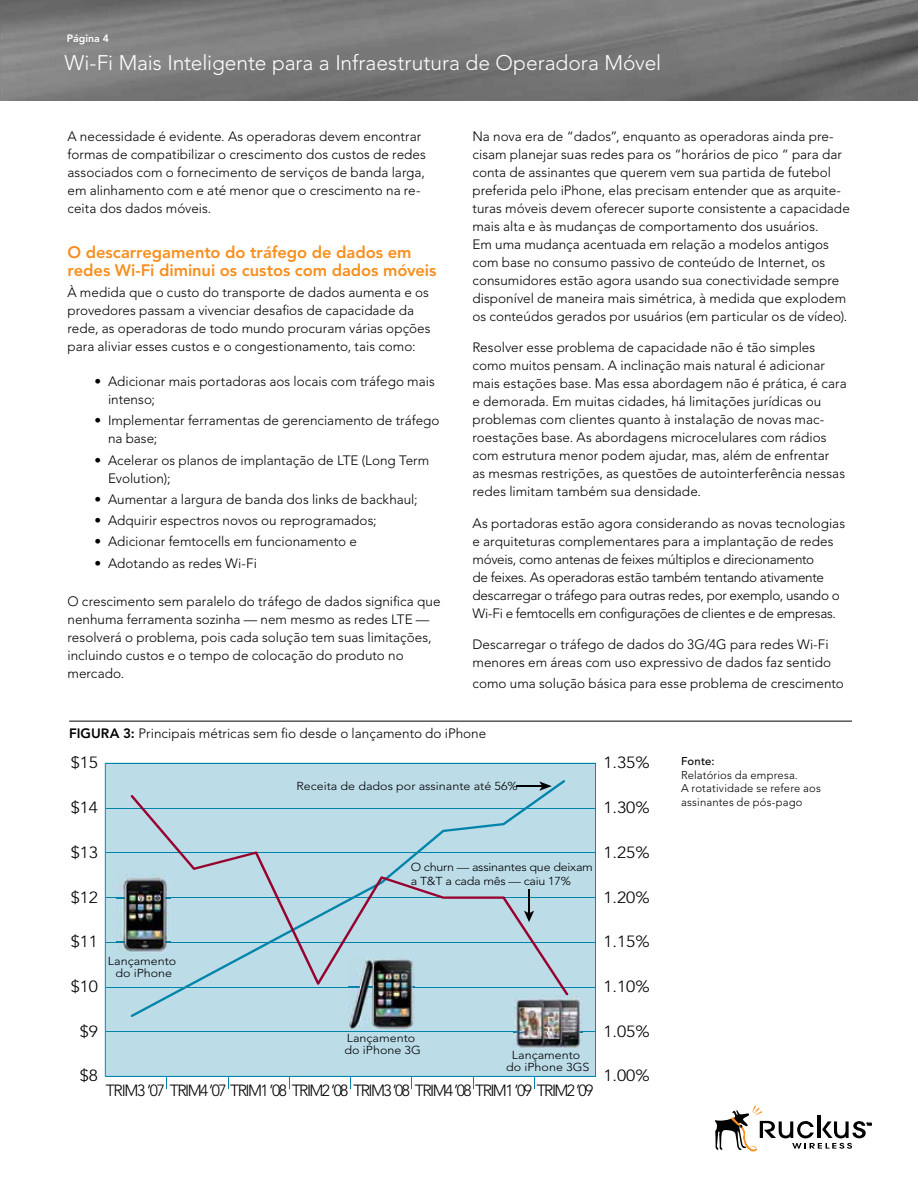
<style>
.page{position:relative;width:918px;height:1188px;background:#fff}
.page>*{position:absolute;margin:0;border:0;box-sizing:border-box;transform-origin:0 0}
.t1{font:300 21px "Avenir LT Std";letter-spacing:-.005em;color:#fff}
.t2{font:800 16.5px/18px "Avenir LT Std";letter-spacing:-.005em;color:#f78f1e}
.t3{font:300 16.05px "Avenir LT Std";letter-spacing:-.1em;color:#000}
.t4{font:300 16.05px "Avenir LT Std";letter-spacing:-.1em;color:#000;scale:1.09 1}
.t5{font:300 13.5px/18px "Avenir LT Std";color:#000}
.t6{font:300 11.55px/11.6px "Avenir LT Std";color:#000;text-align:center;scale:1.09 1}
.t7{font:300 11.55px/13.8px "Avenir LT Std";letter-spacing:-.02em;color:#000;scale:1.09 1}
.t8{font:300 11.25px/13.5px "Avenir LT Std";letter-spacing:.015em;color:#000}
.t9{font:500 11.25px "Avenir LT Std";letter-spacing:.01em;color:#000}
.t10{font:800 10.5px "Avenir LT Std";color:#fff}
.s1{font-weight:800}
</style>
<div class="page">
<img style="left:0;top:0;width:918px;height:100px">
<svg style="left:715px;top:1106px;width:156px;height:45px"></svg>
<div style="left:105px;top:763px;width:491px;height:314px;background:#bcdce8"></div>
<hr style="left:106px;top:808px;width:489px;height:1px;background:#0084a9">
<hr style="left:106px;top:1076px;width:489px;height:1px;background:#0084a9">
<hr style="left:106px;top:763px;width:489px;height:1px;background:#0084a9">
<hr style="left:106px;top:852px;width:489px;height:1px;background:#0084a9">
<hr style="left:106px;top:897px;width:489px;height:1px;background:#0084a9">
<hr style="left:106px;top:942px;width:489px;height:1px;background:#0084a9">
<hr style="left:106px;top:987px;width:489px;height:1px;background:#0084a9">
<svg style="left:166px;top:1077px;width:1px;height:12px"></svg>
<svg style="left:228px;top:1077px;width:1px;height:12px"></svg>
<svg style="left:289px;top:1077px;width:1px;height:12px"></svg>
<svg style="left:350px;top:1077px;width:1px;height:12px"></svg>
<svg style="left:473px;top:1077px;width:1px;height:12px"></svg>
<svg style="left:411px;top:1077px;width:1px;height:12px"></svg>
<svg style="left:534px;top:1077px;width:1px;height:12px"></svg>
<hr style="left:106px;top:1031px;width:489px;height:1px;background:#0084a9">
<div style="left:131px;top:780px;width:434px;height:237px;background:#bcdce8"></div>
<div style="left:131px;top:795px;width:437px;height:201px;background:#bcdce8"></div>
<svg style="left:517px;top:781px;width:35px;height:10px"></svg>
<hr style="left:528px;top:890px;width:2px;height:24px;background:#000">
<svg style="left:524px;top:911px;width:10px;height:11px"></svg>
<img style="left:117px;top:873px;width:54px;height:82px">
<img style="left:117px;top:897px;width:54px;height:1px">
<img style="left:117px;top:942px;width:54px;height:1px">
<img style="left:348px;top:958px;width:67px;height:72px">
<img style="left:348px;top:987px;width:67px;height:1px">
<img style="left:514px;top:996px;width:68px;height:53px">
<img style="left:514px;top:1031px;width:68px;height:1px">
<hr style="left:69px;top:721px;width:783px;height:1px;background:#000">
<p class="t10" style="left:67px;top:32px;width:44px">Página 4</p>
<h1 class="t1" style="left:64px;top:50px;width:598px">Wi-Fi Mais Inteligente para a Infraestrutura de Operadora Móvel</h1>
<p class="t5" style="left:68px;top:128px;width:360px">A necessidade é evidente. As operadoras devem encontrar formas de compatibilizar o crescimento dos custos de redes associados com o fornecimento de serviços de banda larga, em alinhamento com e até menor que o crescimento na re&shy;ceita dos dados móveis.</p>
<p class="t2" style="left:68px;top:243px;width:370px">O descarregamento do tráfego de dados em redes Wi-Fi diminui os custos com dados móveis</p>
<p class="t5" style="left:68px;top:284px;width:365px">À medida que o custo do transporte de dados aumenta e os provedores passam a vivenciar desafios de capacidade da rede, as operadoras de todo mundo procuram várias opções para aliviar esses custos e o congestionamento, tais como:</p>
<p class="t5" style="left:108px;top:373px;width:328px;text-indent:-14px">• Adicionar mais portadoras aos locais com tráfego mais intenso;</p>
<p class="t5" style="left:108px;top:412px;width:333px;text-indent:-14px">• Implementar ferramentas de gerenciamento de tráfego na base;</p>
<p class="t5" style="left:108px;top:451px;width:323px;text-indent:-14px">• Acelerar os planos de implantação de LTE (Long Term<br>Evolution);</p>
<p class="t5" style="left:94px;top:490px;width:325px">• Aumentar a largura de banda dos links de backhaul;</p>
<p class="t5" style="left:94px;top:511px;width:284px">• Adquirir espectros novos ou reprogramados;</p>
<p class="t5" style="left:94px;top:533px;width:264px">• Adicionar femtocells em funcionamento e</p>
<p class="t5" style="left:94px;top:554px;width:164px">• Adotando as redes Wi-Fi</p>
<p class="t5" style="left:68px;top:592px;width:375px">O crescimento sem paralelo do tráfego de dados significa que nenhuma ferramenta sozinha — nem mesmo as redes LTE — resolverá o problema, pois cada solução tem suas limitações, incluindo custos e o tempo de colocação do produto no mercado.</p>
<p class="t5" style="left:472px;top:127px;width:379px">Na nova era de “dados”, enquanto as operadoras ainda pre&shy;cisam planejar suas redes para os “horários de pico “ para dar conta de assinantes que querem vem sua partida de futebol preferida pelo iPhone, elas precisam entender que as arquite&shy;turas móveis devem oferecer suporte consistente a capacidade mais alta e às mudanças de comportamento dos usuários.<br>Em uma mudança acentuada em relação a modelos antigos com base no consumo passivo de conteúdo de Internet, os consumidores estão agora usando sua conectividade sempre disponível de maneira mais simétrica, à medida que explodem os conteúdos gerados por usuários (em particular os de vídeo).</p>
<p class="t5" style="left:472px;top:339px;width:376px">Resolver esse problema de capacidade não é tão simples como muitos pensam. A inclinação mais natural é adicionar mais estações base. Mas essa abordagem não é prática, é cara e demorada. Em muitas cidades, há limitações jurídicas ou problemas com clientes quanto à instalação de novas mac&shy;roestações base. As abordagens microcelulares com rádios com estrutura menor podem ajudar, mas, além de enfrentar<br>as mesmas restrições, as questões de autointerferência nessas redes limitam também sua densidade.</p>
<p class="t5" style="left:472px;top:514px;width:374px">As portadoras estão agora considerando as novas tecnologias e arquiteturas complementares para a implantação de redes móveis, como antenas de feixes múltiplos e direcionamento<br>de feixes. As operadoras estão também tentando ativamente descarregar o tráfego para outras redes, por exemplo, usando o Wi-Fi e femtocells em configurações de clientes e de empresas.</p>
<p class="t5" style="left:472px;top:636px;width:360px">Descarregar o tráfego de dados do 3G/4G para redes Wi-Fi menores em áreas com uso expressivo de dados faz sentido</p>
<p class="t5" style="left:472px;top:675px;width:373px">como uma solução básica para esse problema de crescimento</p>
<p class="t5" style="left:69px;top:724px;width:419px"><span class="s1">FIGURA 3:</span> Principais métricas sem fio desde o lançamento do iPhone</p>
<p class="t4" style="left:71px;top:753px;width:27px">$15</p>
<p class="t4" style="left:71px;top:798px;width:27px">$14</p>
<p class="t4" style="left:71px;top:843px;width:27px">$13</p>
<p class="t4" style="left:71px;top:888px;width:27px">$12</p>
<p class="t6" style="left:296px;top:780px;width:205px">Receita de dados por assinante até 56%</p>
<p class="t7" style="left:411px;top:860px;width:169px">O churn — assinantes que deixam a T&amp;T a cada mês — caiu 17%</p>
<p class="t4" style="left:604px;top:753px;width:44px">1.35%</p>
<p class="t4" style="left:604px;top:798px;width:44px">1.30%</p>
<p class="t4" style="left:604px;top:843px;width:44px">1.25%</p>
<p class="t4" style="left:604px;top:888px;width:44px">1.20%</p>
<p class="t4" style="left:71px;top:932px;width:27px">$11</p>
<p class="t4" style="left:71px;top:977px;width:27px">$10</p>
<p class="t4" style="left:80px;top:1022px;width:18px">$9</p>
<p class="t4" style="left:80px;top:1067px;width:18px">$8</p>
<p class="t6" style="left:108px;top:955px;width:64px">Lançamento do iPhone</p>
<p class="t6" style="left:345px;top:1033px;width:72px;text-align:left">Lançamento do iPhone 3G</p>
<p class="t6" style="left:506px;top:1049px;width:78px">Lançamento do iPhone 3GS</p>
<p class="t3" style="left:106px;top:1081px;width:489px">TRIM3 ’07 TRIM4 ’07 TRIM1 ’08 TRIM2 ’08 TRIM3 ’08 TRIM4 ’08 TRIM1 ’09 TRIM2 ’09</p>
<p class="t4" style="left:604px;top:932px;width:44px">1.15%</p>
<p class="t4" style="left:604px;top:977px;width:44px">1.10%</p>
<p class="t4" style="left:604px;top:1022px;width:44px">1.05%</p>
<p class="t4" style="left:604px;top:1067px;width:44px">1.00%</p>
<p class="t9" style="left:681px;top:755px;width:35px">Fonte:</p>
<p class="t8" style="left:681px;top:768px;width:141px">Relatórios da empresa.<br>A rotatividade se refere aos assinantes de pós-pago</p>
</div>
